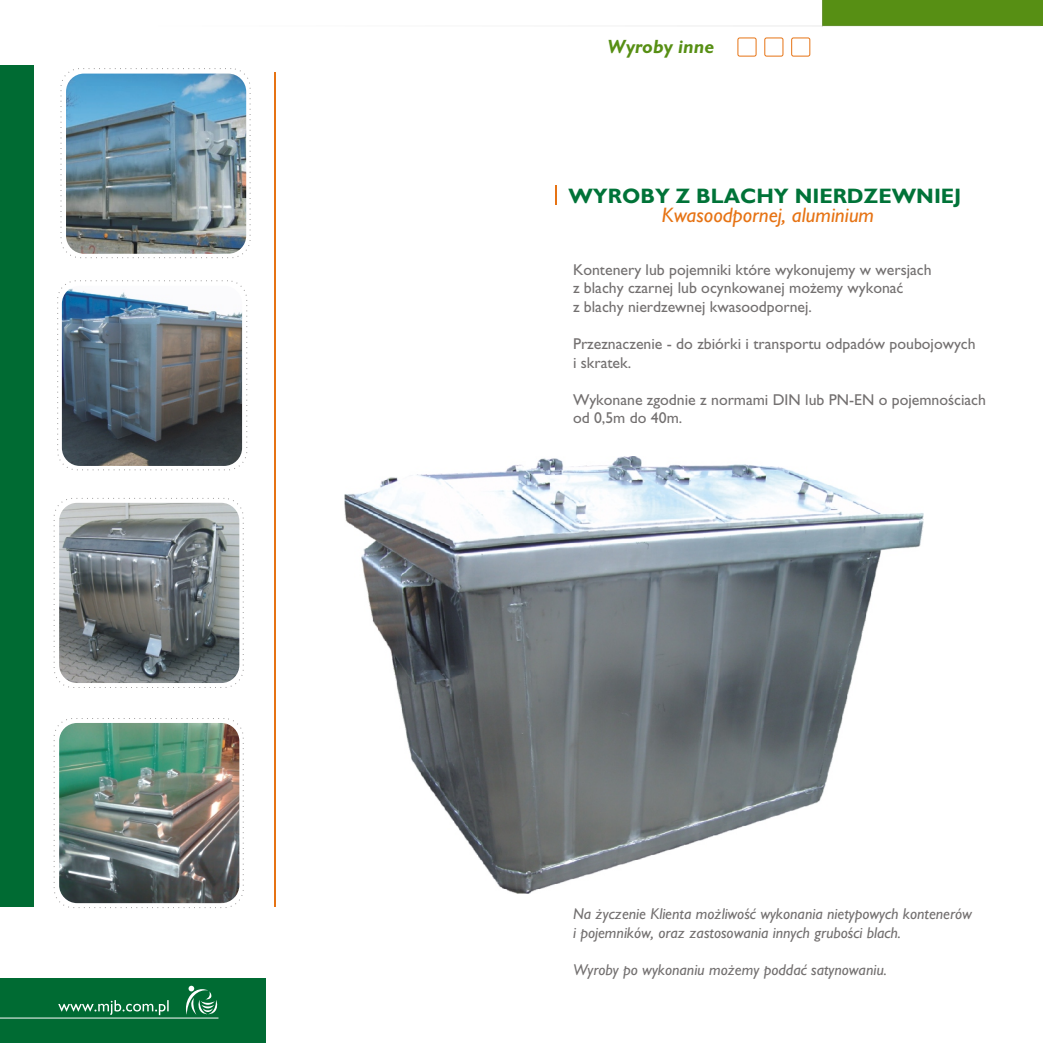
<style>
.page{position:relative;width:1043px;height:1043px;background:#fff}
.page>*{position:absolute;margin:0;border:0;box-sizing:border-box;transform-origin:0 0}
.t1{font:700 21px "Gill Sans";color:#007338}
.t2{font:italic 21px "Gill Sans";color:#e67314}
.t3{font:italic 700 19.25px "Gill Sans";color:#578f14}
.t4{font:15.75px/18.6px "Gill Sans";color:#737070}
.t5{font:italic 15.75px/18.6px "Gill Sans";color:#737070}
</style>
<div class="page">
<div style="left:822px;top:0;width:221px;height:26px;background:#578f14"></div>
<div style="left:791px;top:38px;width:19px;height:19px;border:1px solid #e67314;border-radius:2px"></div>
<div style="left:764px;top:38px;width:19px;height:19px;border:1px solid #e67314;border-radius:2px"></div>
<div style="left:737px;top:38px;width:20px;height:19px;border:1px solid #e67314;border-radius:2px"></div>
<img style="left:822px;top:0;width:1px;height:27px">
<div style="left:0;top:979px;width:266px;height:64px;background:#006b33"></div>
<svg style="left:186px;top:986px;width:32px;height:29px"></svg>
<hr style="left:0;top:1018px;width:218px;height:1px;background:#fff">
<svg style="left:58px;top:1000px;width:111px;height:15px"></svg>
<hr style="left:555px;top:185px;width:2px;height:20px;background:#e67314">
<div style="left:57px;top:280px;width:190px;height:190px;border:1px dashed #969494;border-radius:19px"></div>
<div style="left:54px;top:498px;width:190px;height:190px;border:1px dashed #969494;border-radius:19px"></div>
<div style="left:61px;top:68px;width:190px;height:190px;border:1px dashed #969494;border-radius:19px"></div>
<img style="left:59px;top:503px;width:180px;height:180px;border-radius:18px">
<img style="left:62px;top:286px;width:180px;height:180px;border-radius:18px">
<img style="left:66px;top:74px;width:180px;height:180px;border-radius:18px">
<hr style="left:274px;top:73px;width:2px;height:834px;background:#e67314">
<div style="left:0;top:66px;width:34px;height:841px;background:#006b33"></div>
<div style="left:54px;top:718px;width:190px;height:190px;border:1px dashed #969494;border-radius:19px"></div>
<img style="left:59px;top:723px;width:180px;height:180px;border-radius:18px">
<img style="left:344px;top:457px;width:579px;height:436px">
<p class="t3" style="left:608px;top:40px;width:108px">Wyroby inne</p>
<h1 class="t1" style="left:568px;top:189px;width:394px">WYROBY Z BLACHY NIERDZEWNIEJ</h1>
<h1 class="t2" style="left:662px;top:208px;width:214px">Kwasoodpornej, aluminium</h1>
<p class="t4" style="left:573px;top:262px;width:360px">Kontenery lub pojemniki które wykonujemy w wersjach z blachy czarnej lub ocynkowanej mo¿emy wykonaæ<br>z blachy nierdzewnej kwasoodpornej.</p>
<p class="t4" style="left:573px;top:336px;width:404px">Przeznaczenie - do zbiórki i transportu odpadów poubojowych i skratek.</p>
<p class="t4" style="left:573px;top:392px;width:415px">Wykonane zgodnie z normami DIN lub PN-EN o pojemnoœciach od 0,5m do 40m.</p>
<p class="t5" style="left:573px;top:906px;width:400px">Na ¿yczenie Klienta mo¿liwoœæ wykonania nietypowych kontenerów i pojemników, oraz zastosowania innych gruboœci blach.</p>
<p class="t5" style="left:573px;top:962px;width:315px">Wyroby po wykonaniu mo¿emy poddaæ satynowaniu.</p>
</div>
